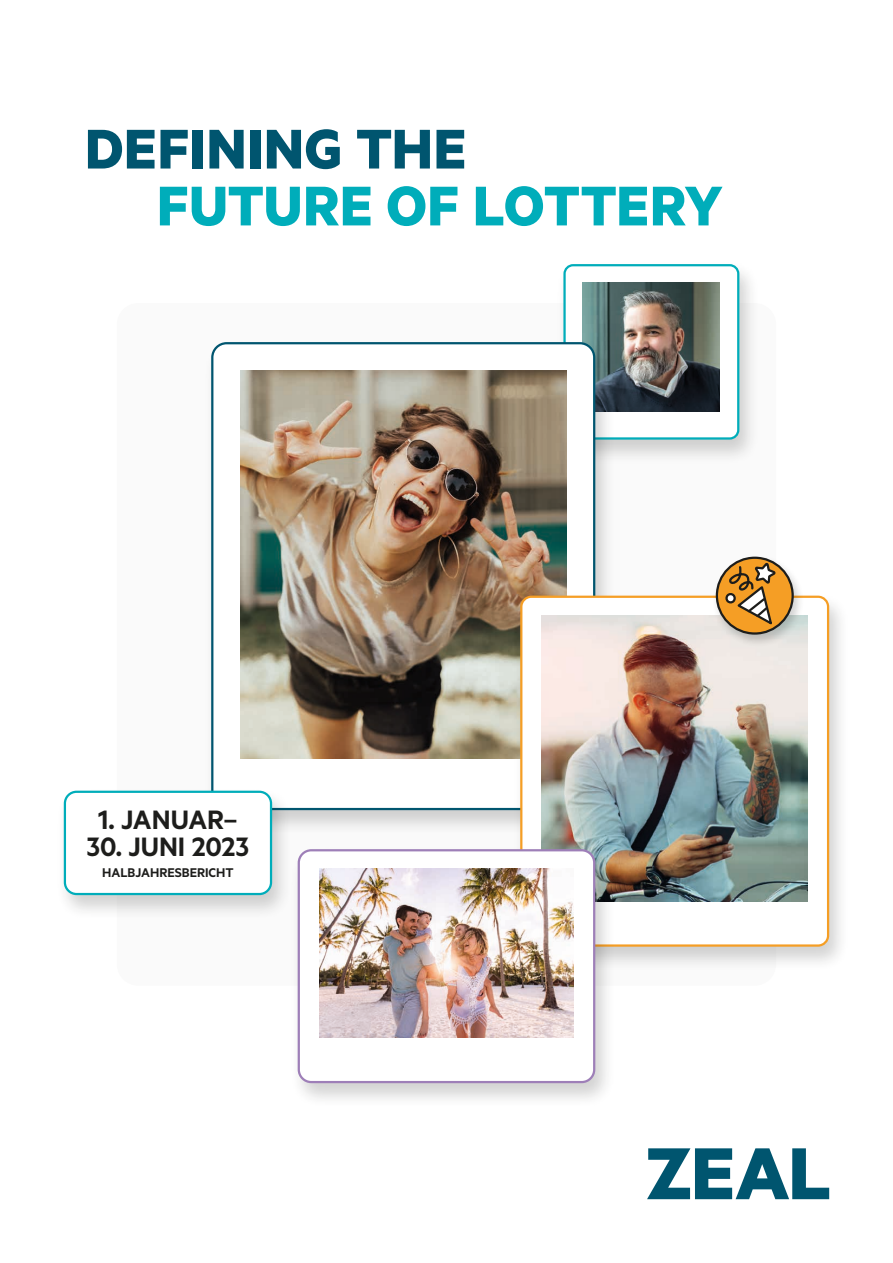
<style>
.page{position:relative;width:893px;height:1263px;background:#fff}
.page>*{position:absolute;margin:0;border:0;box-sizing:border-box;transform-origin:0 0}
.t1{font:700 63px "Metric";color:#00adba}
.t2{font:700 63px "Metric";letter-spacing:.01em;color:#00556f}
.t3{font:600 30px "Metric";color:#1d1d1b}
.t4{font:600 14.25px "Metric";color:#1d1d1b}
</style>
<div class="page">
<div style="left:117px;top:303px;width:659px;height:683px;background:#fafafa;border-radius:21px"></div>
<div style="left:555px;top:261px;width:205px;height:204px;background:#1d1d1b;opacity:.2"></div>
<div style="left:565px;top:265px;width:173px;height:173px;background:#fff;border-radius:9px"></div>
<div style="left:563px;top:264px;width:176px;height:176px;border:2px solid #00adba;border-radius:9px"></div>
<img style="left:583px;top:282px;width:137px;height:130px">
<div style="left:203px;top:339px;width:413px;height:496px;background:#1d1d1b;opacity:.2"></div>
<div style="left:212px;top:343px;width:382px;height:466px;background:#fff;border-radius:14px"></div>
<div style="left:211px;top:342px;width:384px;height:468px;border:2px solid #00556f;border-radius:14px"></div>
<img style="left:240px;top:371px;width:326px;height:387px">
<div style="left:512px;top:592px;width:338px;height:380px;background:#1d1d1b;opacity:.2"></div>
<div style="left:521px;top:597px;width:307px;height:348px;background:#fff;border-radius:10px"></div>
<div style="left:520px;top:596px;width:309px;height:351px;border:2px solid #f59e25;border-radius:10px"></div>
<img style="left:542px;top:615px;width:266px;height:286px">
<div style="left:290px;top:846px;width:326px;height:262px;background:#1d1d1b;opacity:.2"></div>
<div style="left:299px;top:850px;width:295px;height:232px;background:#fff;border-radius:12px"></div>
<div style="left:298px;top:849px;width:297px;height:234px;border:2px solid #9e7fb8;border-radius:12px"></div>
<img style="left:319px;top:869px;width:255px;height:169px">
<svg style="left:647px;top:1148px;width:182px;height:51px"></svg>
<div style="left:712px;top:555px;width:93px;height:93px;background:#1d1d1b;opacity:.2"></div>
<svg style="left:717px;top:558px;width:76px;height:75px"></svg>
<div style="left:716px;top:557px;width:78px;height:78px;border:2px solid #1d1d1b;border-radius:50%"></div>
<svg style="left:723px;top:562px;width:54px;height:76px;background:#c4934e"></svg>
<div style="left:56px;top:787px;width:237px;height:133px;background:#1d1d1b;opacity:.2"></div>
<div style="left:65px;top:792px;width:206px;height:102px;background:#fff;border-radius:12px"></div>
<div style="left:64px;top:791px;width:208px;height:104px;border:2px solid #00adba;border-radius:12px"></div>
<h1 class="t2" style="left:85px;top:110px;width:383px">DEFINING THE</h1>
<h1 class="t1" style="left:157px;top:167px;width:567px">FUTURE OF LOTTERY</h1>
<p class="t3" style="left:98px;top:802px;width:141px">1. JANUAR–</p>
<p class="t3" style="left:87px;top:829px;width:164px">30. JUNI 2023</p>
<p class="t4" style="left:102px;top:864px;width:133px">HALBJAHRESBERICHT</p>
</div>
